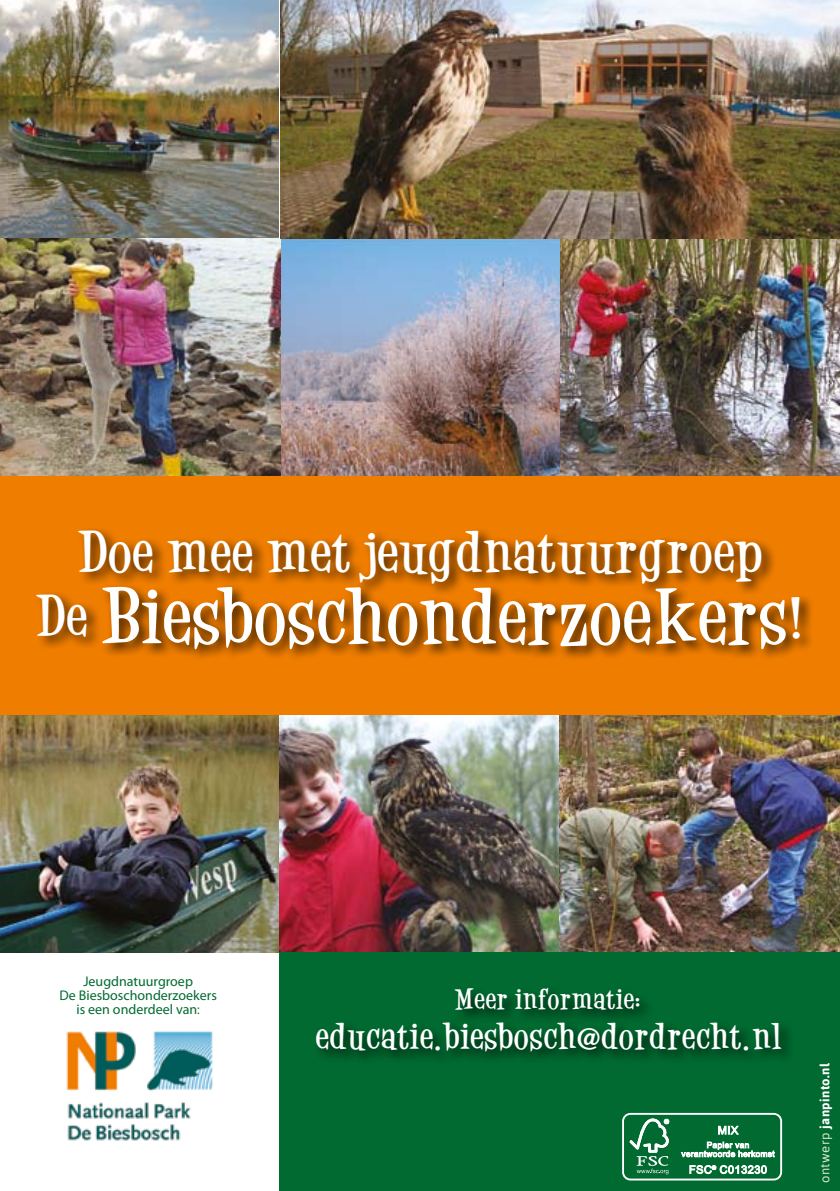
<style>
.page{position:relative;width:840px;height:1191px;background:#fff}
.page>*{position:absolute;margin:0;border:0;box-sizing:border-box;transform-origin:0 0}
.t1{font:700 60px "Designers";letter-spacing:.05em;color:#fff}
.t2{font:700 44px "Designers";letter-spacing:.05em;color:#fff}
.t3{font:700 28px "Designers";letter-spacing:.06em;color:#fff}
.t4{font:700 22px "Designers";letter-spacing:.06em;color:#fff}
.t5{font:14px/14px "Myriad Pro";color:#006a30;text-align:center}
.t6{font:700 13px "Asap";letter-spacing:.03em;color:#fff}
.s1{font-size:44px}
.s2{font-stretch:condensed}
.s3{font-weight:400;color:#d6e7c5}
</style>
<div class="page">
<img style="left:0;top:0;width:839px;height:476px">
<img style="left:0;top:714px;width:839px;height:238px">
<img style="left:280px;top:0;width:559px;height:238px">
<div style="left:0;top:476px;width:839px;height:238px;background:#ef7d00"></div>
<div style="left:280px;top:952px;width:559px;height:239px;background:#006a30"></div>
<div style="left:313px;top:984px;width:482px;height:81px;background:#000;opacity:.75"></div>
<img style="left:66px;top:1031px;width:147px;height:110px">
<div style="left:34px;top:526px;width:779px;height:137px;background:#000;opacity:.75"></div>
<div style="left:621px;top:1112px;width:160px;height:68px;border:2px solid #fff;border-radius:7px"></div>
<svg style="left:629px;top:1118px;width:40px;height:56px"></svg>
<svg style="left:718px;top:1125px;width:20px;height:9px"></svg>
<svg style="left:680px;top:1141px;width:94px;height:16px"></svg>
<svg style="left:689px;top:1165px;width:77px;height:8px"></svg>
<h2 class="t2" style="left:78px;top:519px;width:684px">Doe mee met jeugdnatuurgroep</h2>
<h1 class="t1" style="left:37px;top:573px;width:767px"><span class="s1">De</span> Biesboschonderzoekers<span class="s1">!</span></h1>
<p class="t5" style="left:59px;top:974px;width:159px">Jeugdnatuurgroep<br>De Biesboschonderzoekers is een onderdeel van<span class="s2">:</span></p>
<h3 class="t4" style="left:454px;top:982px;width:189px">Meer informatie:</h3>
<h3 class="t3" style="left:316px;top:1015px;width:466px">educatie.biesbosch@dordrecht.nl</h3>
<p class="t6" style="left:816px;top:1183px;width:121px;rotate:-90deg"><span class="s3">ontwerp</span> janpinto.nl</p>
</div>
